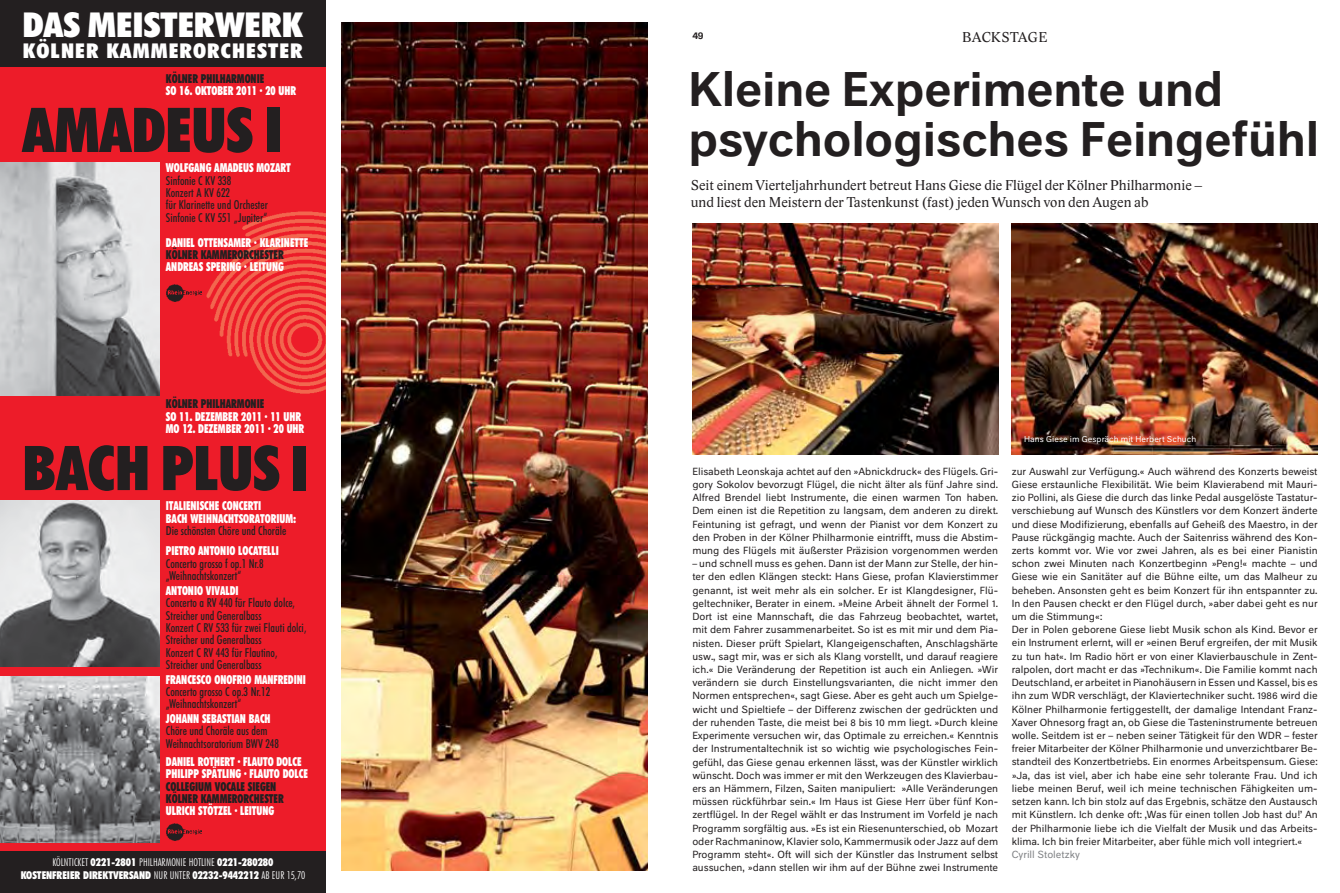
<style>
.page{position:relative;width:1340px;height:893px;background:#fff}
.page>*{position:absolute;margin:0;border:0;box-sizing:border-box;transform-origin:0 0}
.t1{font:900 condensed 61.88px "Futura BT";color:#231f20}
.t2{font:500 45px/49.5px "Neutral BP";letter-spacing:-.005em;color:#231f20}
.t3{font:900 condensed 34.43px "Futura BT";color:#fff;scale:1.12 1}
.t4{font:900 condensed 20.47px "Futura BT";letter-spacing:.05em;color:#fff;scale:1.12 1}
.t5{font:14.62px/17.6px "Lido STF";letter-spacing:.005em;color:#231f20}
.t6{font:14.62px "Lido STF";letter-spacing:.03em;color:#231f20}
.t7{font:500 condensed 12.38px/12.4px "Futura BT";color:#231f20;scale:.95 1}
.t8{font:900 condensed 12.38px/12.4px "Futura BT";color:#fff;scale:.85 1}
.t9{font:900 condensed 12.38px/12.4px "Futura BT";color:#231f20;scale:.85 1}
.t10{font:900 condensed 10.8px/12.4px "Futura BT";color:#fff;text-align:center}
.t11{font:9.45px/13.3px "Neutral BP";color:#231f20;text-align:justify}
.t12{font:9.45px "Neutral BP";color:#808285}
.t13{font:500 9.45px "Neutral BP";color:#231f20}
.t14{font:7.88px "Neutral BP";letter-spacing:.005em;color:#fff}
.s1{font-weight:300}
</style>
<div class="page">
<img style="left:341px;top:22px;width:306px;height:849px">
<img style="left:692px;top:224px;width:306px;height:231px">
<img style="left:1011px;top:224px;width:306px;height:231px">
<div style="left:0;top:0;width:325px;height:893px;background:#ed1c29"></div>
<img style="left:0;top:163px;width:159px;height:232px">
<img style="left:0;top:501px;width:159px;height:166px">
<div style="left:0;top:0;width:325px;height:67px;background:#231f20"></div>
<div style="left:0;top:852px;width:325px;height:41px;background:#231f20"></div>
<img style="left:166px;top:823px;width:35px;height:18px">
<img style="left:0;top:676px;width:159px;height:166px">
<img style="left:201px;top:211px;width:124px;height:183px">
<img style="left:166px;top:284px;width:35px;height:18px">
<h3 class="t3" style="left:22px;top:13px;width:252px">DAS MEISTERWERK</h3>
<h3 class="t4" style="left:23px;top:44px;width:251px">KÖLNER KAMMERORCHESTER</h3>
<h3 class="t9" style="left:166px;top:74px;width:117px">KÖLNER PHILHARMONIE</h3>
<h3 class="t8" style="left:166px;top:86px;width:155px">SO 16. OKTOBER 2011 · 20 UHR</h3>
<h1 class="t1" style="left:22px;top:108px;width:261px">AMADEUS I</h1>
<h3 class="t8" style="left:166px;top:163px;width:149px">WOLFGANG AMADEUS MOZART</h3>
<h3 class="t7" style="left:166px;top:175px;width:109px">Sinfonie C KV 338<br>Konzert A KV 622<br>für Klarinette und Orchester<br>Sinfonie C KV 551 „Jupiter“</h3>
<h3 class="t8" style="left:166px;top:237px;width:169px">DANIEL OTTENSAMER · KLARINETTE</h3>
<h3 class="t9" style="left:166px;top:250px;width:140px">KÖLNER KAMMERORCHESTER</h3>
<h3 class="t8" style="left:166px;top:262px;width:140px">ANDREAS SPERING · LEITUNG</h3>
<h3 class="t9" style="left:166px;top:399px;width:117px">KÖLNER PHILHARMONIE</h3>
<h3 class="t8" style="left:166px;top:412px;width:164px">SO 11. DEZEMBER 2011 · 11 UHR<br>MO 12. DEZEMBER 2011 · 20 UHR</h3>
<h1 class="t1" style="left:22px;top:446px;width:288px">BACH PLUS I</h1>
<h3 class="t8" style="left:166px;top:501px;width:155px">ITALIENISCHE CONCERTI<br>BACH WEIHNACHTSORATORIUM:</h3>
<h3 class="t7" style="left:166px;top:525px;width:128px">Die schönsten Chöre und Choräle</h3>
<h3 class="t8" style="left:166px;top:546px;width:134px">PIETRO ANTONIO LOCATELLI</h3>
<h3 class="t7" style="left:166px;top:558px;width:104px">Concerto grosso f op.1 Nr.8 „Weihnachtskonzert“</h3>
<h3 class="t8" style="left:166px;top:586px;width:87px">ANTONIO VIVALDI</h3>
<h3 class="t7" style="left:166px;top:597px;width:149px">Concerto a RV 440 für Flauto dolce,<br>Streicher und Generalbass<br>Konzert C RV 533 für zwei Flauti dolci,<br>Streicher und Generalbass<br>Konzert C RV 443 für Flautino,<br>Streicher und Generalbass</h3>
<h3 class="t8" style="left:166px;top:674px;width:166px">FRANCESCO ONOFRIO MANFREDINI</h3>
<h3 class="t7" style="left:166px;top:686px;width:111px">Concerto grosso C op.3 Nr.12 „Weihnachtskonzert“</h3>
<h3 class="t8" style="left:166px;top:714px;width:125px">JOHANN SEBASTIAN BACH</h3>
<h3 class="t7" style="left:166px;top:726px;width:121px">Chöre und Choräle aus dem<br>Weihnachtsoratorium BWV 248</h3>
<h3 class="t8" style="left:166px;top:757px;width:168px">DANIEL ROTHERT · FLAUTO DOLCE<br>PHILIPP SPÄTLING · FLAUTO DOLCE</h3>
<h3 class="t9" style="left:166px;top:781px;width:140px">COLLEGIUM VOCALE SIEGEN<br>KÖLNER KAMMERORCHESTER</h3>
<h3 class="t8" style="left:166px;top:806px;width:129px">ULRICH STÖTZEL · LEITUNG</h3>
<p class="t10" style="left:21px;top:857px;width:286px"><span class="s1">KÖLNTICKET</span> 0221-2801 <span class="s1">PHILHARMONIE HOTLINE</span> 0221-280280<br>KOSTENFREIER DIREKTVERSAND <span class="s1">NUR UNTER</span> 02232-9442212 <span class="s1">AB EUR 15,70</span></p>
<p class="t13" style="left:692px;top:31px;width:13px">49</p>
<h3 class="t6" style="left:962px;top:31px;width:87px">BACKSTAGE</h3>
<h2 class="t2" style="left:688px;top:69px;width:632px">Kleine Experimente und psychologisches Feingefühl</h2>
<h3 class="t5" style="left:690px;top:178px;width:513px">Seit einem Vierteljahrhundert betreut Hans Giese die Flügel der Kölner Philharmonie – und liest den Meistern der Tastenkunst (fast) jeden Wunsch von den Augen ab</h3>
<p class="t11" style="left:692px;top:465px;width:307px">Elisabeth Leonskaja achtet auf den »Abnickdruck« des Flügels. Gri&shy;gory Sokolov bevorzugt Flügel, die nicht älter als fünf Jahre sind.<br>Alfred Brendel liebt Instrumente, die einen warmen Ton haben.<br>Dem einen ist die Repetition zu langsam, dem anderen zu direkt.<br>Feintuning ist gefragt, und wenn der Pianist vor dem Konzert zu den Proben in der Kölner Philharmonie eintrifft, muss die Abstim&shy;mung des Flügels mit äußerster Präzision vorgenommen werden</p>
<p class="t11" style="left:692px;top:558px;width:307px">– und schnell muss es gehen. Dann ist der Mann zur Stelle, der hin&shy;ter den edlen Klängen steckt: Hans Giese, profan Klavierstimmer genannt, ist weit mehr als ein solcher. Er ist Klangdesigner, Flü&shy;geltechniker, Berater in einem. »Meine Arbeit ähnelt der Formel 1.<br>Dort ist eine Mannschaft, die das Fahrzeug beobachtet, wartet, mit dem Fahrer zusammenarbeitet. So ist es mit mir und dem Pia&shy;nisten. Dieser prüft Spielart, Klangeigenschaften, Anschlagshärte usw., sagt mir, was er sich als Klang vorstellt, und darauf reagiere ich.« Die Veränderung der Repetition ist auch ein Anliegen. »Wir verändern sie durch Einstellungsvarianten, die nicht immer den Normen entsprechen«, sagt Giese. Aber es geht auch um Spielge&shy;wicht und Spieltiefe – der Differenz zwischen der gedrückten und der ruhenden Taste, die meist bei 8 bis 10 mm liegt. »Durch kleine Experimente versuchen wir, das Optimale zu erreichen.« Kenntnis der Instrumentaltechnik ist so wichtig wie psychologisches Fein&shy;gefühl, das Giese genau erkennen lässt, was der Künstler wirklich wünscht. Doch was immer er mit den Werkzeugen des Klavierbau&shy;ers an Hämmern, Filzen, Saiten manipuliert: »Alle Veränderungen müssen rückführbar sein.« Im Haus ist Giese Herr über fünf Kon&shy;zertflügel. In der Regel wählt er das Instrument im Vorfeld je nach Programm sorgfältig aus. »Es ist ein Riesenunterschied, ob Mozart oder Rachmaninow, Klavier solo, Kammermusik oder Jazz auf dem Programm steht«. Oft will sich der Künstler das Instrument selbst aussuchen, »dann stellen wir ihm auf der Bühne zwei In strumente</p>
<p class="t14" style="left:1024px;top:436px;width:174px">Hans Giese im Gespräch mit Herbert Schuch</p>
<p class="t11" style="left:1011px;top:465px;width:307px;text-align:left">zur Auswahl zur Verfügung.« Auch während des Konzerts beweist Giese erstaunliche Flexibilität. Wie beim Klavierabend mit Mauri&shy;zio Pollini, als Giese die durch das linke Pedal ausgelöste Tastatur&shy;verschiebung auf Wunsch des Künstlers vor dem Konzert änderte und diese Modifizierung, ebenfalls auf Geheiß des Maestro, in der Pause rückgängig machte. Auch der Saitenriss während des Kon&shy;zerts kommt vor. Wie vor zwei Jahren, als es bei einer Pianistin schon zwei Minuten nach Konzertbeginn »Peng!« machte – und Giese wie ein Sanitäter auf die Bühne eilte, um das Malheur zu beheben. Ansonsten geht es beim Konzert für ihn entspannter zu.<br>In den Pausen checkt er den Flügel durch, »aber dabei geht es nur um die Stimmung«:<br>Der in Polen geborene Giese liebt Musik schon als Kind. Bevor er ein Instrument erlernt, will er »einen Beruf ergreifen, der mit Musik zu tun hat«. Im Radio hört er von einer Klavierbauschule in Zent&shy;ralpolen, dort macht er das »Technikum«. Die Familie kommt nach Deutschland, er arbeitet in Pianohäusern in Essen und Kassel, bis es ihn zum WDR verschlägt, der Klaviertechniker sucht. 1986 wird die Kölner Philharmonie fertiggestellt, der damalige Intendant Franz-Xaver Ohnesorg fragt an, ob Giese die Tasteninstrumente betreuen wolle. Seitdem ist er – neben seiner Tätigkeit für den WDR – fester freier Mitarbeiter der Kölner Philharmonie und unverzichtbarer Be&shy;standteil des Konzertbetriebs. Ein enormes Arbeitspensum. Giese: »Ja, das ist viel, aber ich habe eine sehr tolerante Frau. Und ich liebe meinen Beruf, weil ich meine technischen Fähigkeiten um&shy;setzen kann. Ich bin stolz auf das Ergebnis, schätze den Austausch mit Künstlern. Ich denke oft: ‚Was für einen tollen Job hast du!’ An der Philharmonie liebe ich die Vielfalt der Musik und das Arbeits&shy;klima. Ich bin freier Mitarbeiter, aber fühle mich voll integriert.«</p>
<p class="t12" style="left:1011px;top:850px;width:70px">Cyrill Stoletzky</p>
</div>
